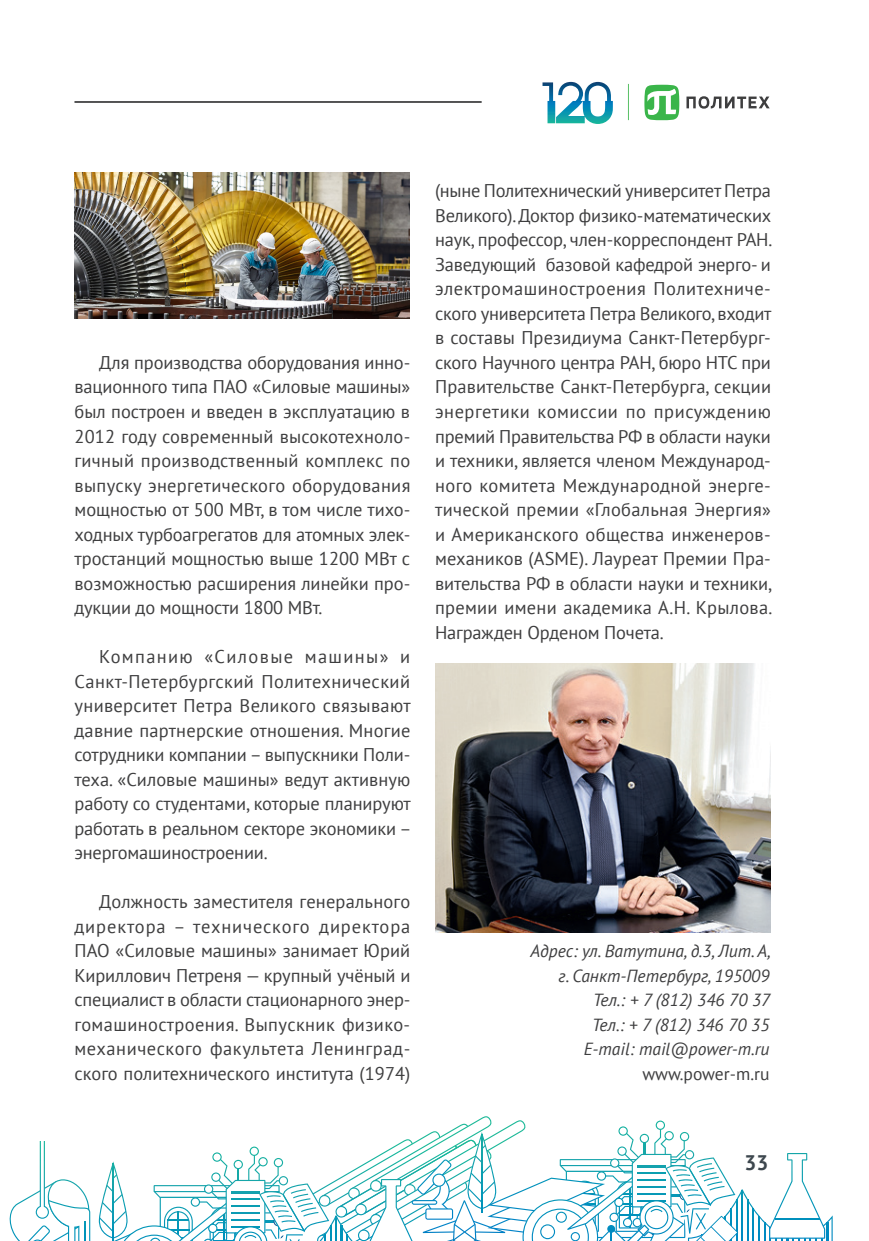
<style>
.page{position:relative;width:869px;height:1241px;background:#fff}
.page>*{position:absolute;margin:0;border:0;box-sizing:border-box;transform-origin:0 0}
.t1{font:700 21px "PT Sans";color:#3d474e}
.Body_Text{font:18.38px/24.5px "PT Sans";letter-spacing:-.01em;color:#3e3e3f;text-align:justify}
.Подпись{font:italic 17.5px "PT Sans";color:#3e3e3f}
.Подпись-2{font:17.5px "PT Sans";color:#3e3e3f}
</style>
<div class="page">
<svg style="left:9px;top:1116px;width:824px;height:125px"></svg>
<svg style="left:542px;top:82px;width:70px;height:42px"></svg>
<svg style="left:686px;top:96px;width:83px;height:13px"></svg>
<svg style="left:644px;top:85px;width:35px;height:35px"></svg>
<hr style="left:74px;top:101px;width:407px;height:2px;background:#3e3e3f">
<div style="left:0;top:1104px;width:74px;height:36px;background:#fff"></div>
<img style="left:74px;top:172px;width:335px;height:146px">
<img style="left:435px;top:663px;width:335px;height:269px">
<p class="Body_Text" style="left:74px;top:350px;width:337px;text-indent:25px">Для производства оборудования инно&shy;вационного типа ПАО «Силовые машины» был построен и введен в эксплуатацию в 2012 году современный высокотехноло&shy;гичный производственный комплекс по выпуску энергетического оборудования мощностью от 500 МВт, в том числе тихо&shy;ходных турбоагрегатов для атомных элек&shy;тростанций мощностью выше 1200 МВт с возможностью расширения линейки про&shy;дукции до мощности 1800 МВт.</p>
<p class="Body_Text" style="left:74px;top:644px;width:338px;text-indent:25px">Компанию «Силовые машины» и Санкт-Петербургский Политехнический университет Петра Великого связывают давние партнерские отношения. Многие сотрудники компании – выпускники Поли&shy;теха. «Силовые машины» ведут активную работу со студентами, которые планируют работать в реальном секторе экономики – энергомашиностроении.</p>
<p class="Body_Text" style="left:74px;top:889px;width:337px;text-indent:25px">Должность заместителя генерального директора – технического директора ПАО «Силовые машины» занимает Юрий Кириллович Петреня — крупный учёный и специалист в области стационарного энер&shy;гомашиностроения. Выпускник физико&shy;механического факультета Ленинград&shy;ского политехнического института (1974)</p>
<p class="Body_Text" style="left:435px;top:178px;width:338px">(ныне Политехнический университет Петра Великого). Доктор физико-математических наук, профессор, член-корреспондент РАН.<br>Заведующий базовой кафедрой энерго- и электромашиностроения Политехниче&shy;ского университета Петра Великого, входит в составы Президиума Санкт-Петербург&shy;ского Научного центра РАН, бюро НТС при Правительстве Санкт-Петербурга, секции энергетики комиссии по присуждению премий Правительства РФ в области науки и техники, является членом Международ&shy;ного комитета Международной энерге&shy;тической премии «Глобальная Энергия» и Американского общества инженеров&shy;механиков (ASME). Лауреат Премии Пра&shy;вительства РФ в области науки и техники, премии имени академика А.Н. Крылова.<br>Награжден Орденом Почета.</p>
<p class="Подпись" style="left:530px;top:939px;width:242px">Адрес: ул. Ватутина, д.3, Лит. А,</p>
<p class="Подпись" style="left:558px;top:964px;width:212px">г. Санкт-Петербург, 195009</p>
<p class="Подпись" style="left:593px;top:988px;width:179px">Тел.: + 7 (812) 346 70 37</p>
<p class="Подпись" style="left:592px;top:1013px;width:179px">Тел.: + 7 (812) 346 70 35</p>
<p class="Подпись" style="left:583px;top:1037px;width:187px">E-mail: mail@power-m.ru</p>
<p class="Подпись-2" style="left:642px;top:1062px;width:129px">www.power-m.ru</p>
<p class="t1" style="left:744px;top:1148px;width:25px">33</p>
</div>
